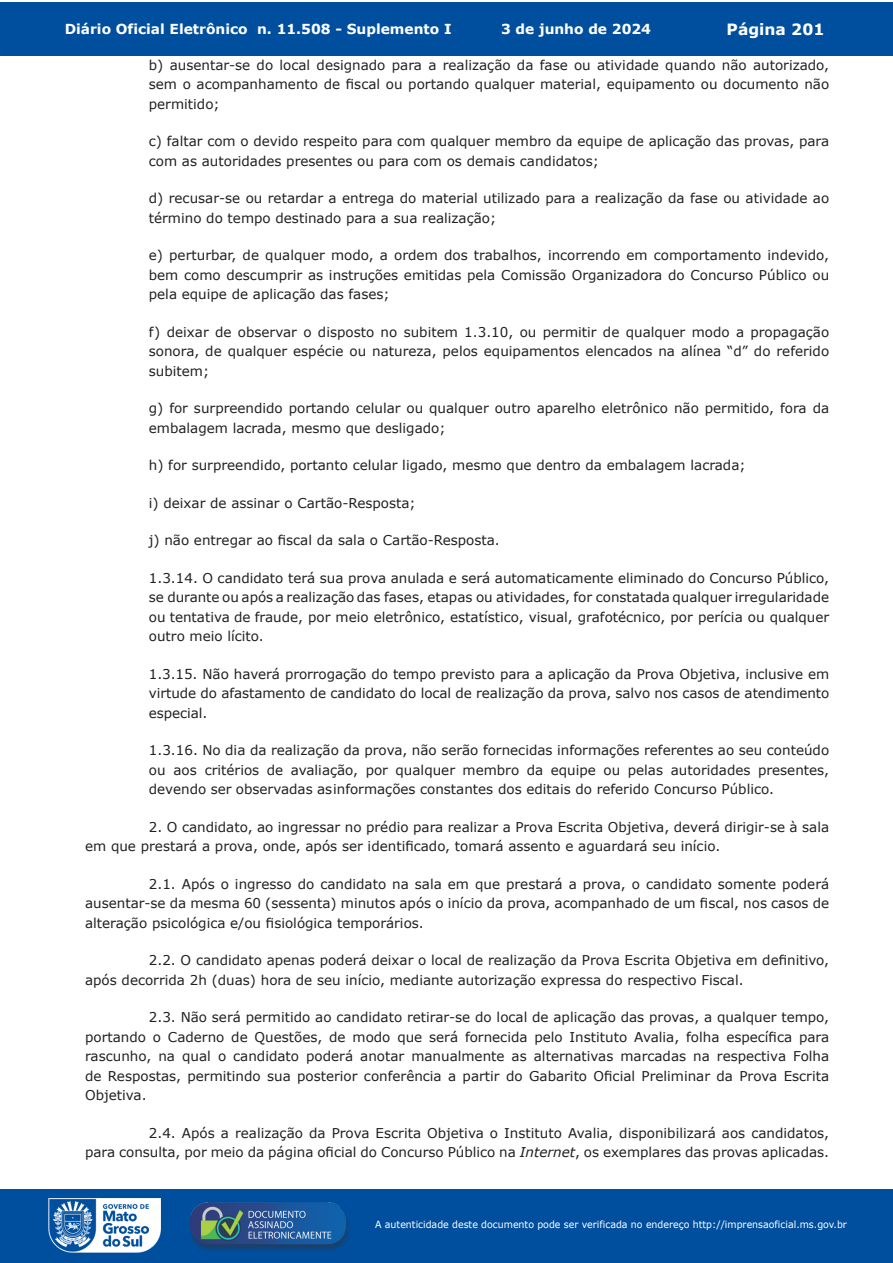
<style>
.page{position:relative;width:893px;height:1263px;background:#fff}
.page>*{position:absolute;margin:0;border:0;box-sizing:border-box;transform-origin:0 0}
.t1{font:700 15.6px "Verdana";color:#fff}
.t2{font:700 13.8px "Verdana";color:#fff}
.t3{font:13.5px/19.5px "Verdana";color:#231f1f;text-align:justify}
.t4{font:13.5px/19.5px "Verdana";color:#231f20}
.t5{font:9.9px "Verdana";color:#fff;scale:.95 1}
.s1{color:#231f20}
.s2{font-style:italic}
</style>
<div class="page">
<div style="left:0;top:2px;width:893px;height:53px;background:#004f9f"></div>
<div style="left:1px;top:1189px;width:892px;height:74px;background:#004f9f"></div>
<img style="left:49px;top:1198px;width:111px;height:54px">
<img style="left:185px;top:1201px;width:168px;height:54px">
<p class="t2" style="left:65px;top:20px;width:388px">Diário Oficial Eletrônico n. 11.508 - Suplemento I</p>
<p class="t2" style="left:501px;top:20px;width:152px">3 de junho de 2024</p>
<p class="t1" style="left:727px;top:19px;width:99px">Página 201</p>
<p class="t3" style="left:149px;top:55px;width:682px">b) ausentar-se do local designado para a realização da fase ou atividade quando não autorizado, sem o acompanhamento de fiscal ou portando qualquer material, equipamento ou documento não permitido;</p>
<p class="t3" style="left:149px;top:132px;width:682px">c) faltar com o devido respeito para com qualquer membro da equipe de aplicação das provas, para com as autoridades presentes ou para com os demais candidatos;</p>
<p class="t3" style="left:149px;top:189px;width:682px">d) recusar-se ou retardar a entrega do material utilizado para a realização da fase ou atividade ao término do tempo destinado para a sua realização;</p>
<p class="t3" style="left:149px;top:246px;width:682px">e) perturbar, de qualquer modo, a ordem dos trabalhos, incorrendo em comportamento indevido, bem como descumprir as instruções emitidas pela Comissão Organizadora do Concurso Público ou pela equipe de aplicação das fases;</p>
<p class="t3" style="left:149px;top:322px;width:682px">f) deixar de observar o disposto no subitem 1.3.10, ou permitir de qualquer modo a propagação sonora, de qualquer espécie ou natureza, pelos equipamentos elencados na alínea “d” do referido subitem;</p>
<p class="t3" style="left:149px;top:399px;width:682px">g) for surpreendido portando celular ou qualquer outro aparelho eletrônico não permitido, fora da embalagem lacrada, mesmo que desligado;</p>
<p class="t3" style="left:149px;top:456px;width:598px">h) for surpreendido, portanto celular ligado, mesmo que dentro da embalagem lacrada;</p>
<p class="t3" style="left:149px;top:493px;width:268px">i) deixar de assinar o Cartão-Resposta;</p>
<p class="t3" style="left:149px;top:531px;width:353px">j) não entregar ao fiscal da sala o Cartão-Resposta.</p>
<p class="t3" style="left:149px;top:568px;width:682px"><span class="s1">1.3.14.</span> O candidato terá sua prova anulada e será automaticamente eliminado do Concurso Público, se durante ou após a realização das fases, etapas ou atividades, for constatada qualquer irregularidade ou tentativa de fraude, por meio eletrônico, estatístico, visual, grafotécnico, por perícia ou qualquer outro meio lícito.</p>
<p class="t3" style="left:149px;top:664px;width:682px">1.3.15. Não haverá prorrogação do tempo previsto para a aplicação da Prova Objetiva, inclusive em virtude do afastamento de candidato do local de realização da prova, salvo nos casos de atendimento especial.</p>
<p class="t3" style="left:149px;top:741px;width:682px"><span class="s1">1.</span>3.16. No dia da realização da prova, não serão fornecidas informações referentes ao seu conteúdo ou aos critérios de avaliação, por qualquer membro da equipe ou pelas autoridades presentes, devendo ser observadas as informações constantes dos editais do referido Concurso Público.</p>
<p class="t4" style="left:85px;top:817px;width:746px;text-indent:64px">2. O candidato, ao ingressar no prédio para realizar a Prova Escrita Objetiva, deverá dirigir-se à sala em que prestará a prova, onde, após ser identificado, tomará assento e aguardará seu início.</p>
<p class="t4" style="left:85px;top:874px;width:746px;text-align:justify;text-indent:64px">2.1. Após o ingresso do candidato na sala em que prestará a prova, o candidato somente poderá ausentar-se da mesma 60 (sessenta) minutos após o início da prova, acompanhado de um fiscal, nos casos de alteração psicológica e/ou fisiológica temporários.</p>
<p class="t4" style="left:85px;top:950px;width:746px;text-indent:64px">2.2. O candidato apenas poderá deixar o local de realização da Prova Escrita Objetiva em definitivo, após decorrida 2h (duas) hora de seu início, mediante autorização expressa do respectivo Fiscal.</p>
<p class="t4" style="left:85px;top:1007px;width:746px;text-align:justify;text-indent:64px">2.3. Não será permitido ao candidato retirar-se do local de aplicação das provas, a qualquer tempo, portando o Caderno de Questões, de modo que será fornecida pelo Instituto Avalia, folha específica para rascunho, na qual o candidato poderá anotar manualmente as alternativas marcadas na respectiva Folha de Respostas, permitindo sua posterior conferência a partir do Gabarito Oficial Preliminar da Prova Escrita Objetiva.</p>
<p class="t4" style="left:85px;top:1123px;width:746px;text-align:right">2.4. Após a realização da Prova Escrita Objetiva o Instituto Avalia, disponibilizará aos candidatos,<br>para consulta, por meio da página oficial do Concurso Público na <span class="s2">Internet</span>, os exemplares das provas aplicadas.</p>
<p class="t5" style="left:375px;top:1218px;width:498px">A autenticidade deste documento pode ser verificada no endereço http://imprensaoficial.ms.gov.br</p>
</div>
